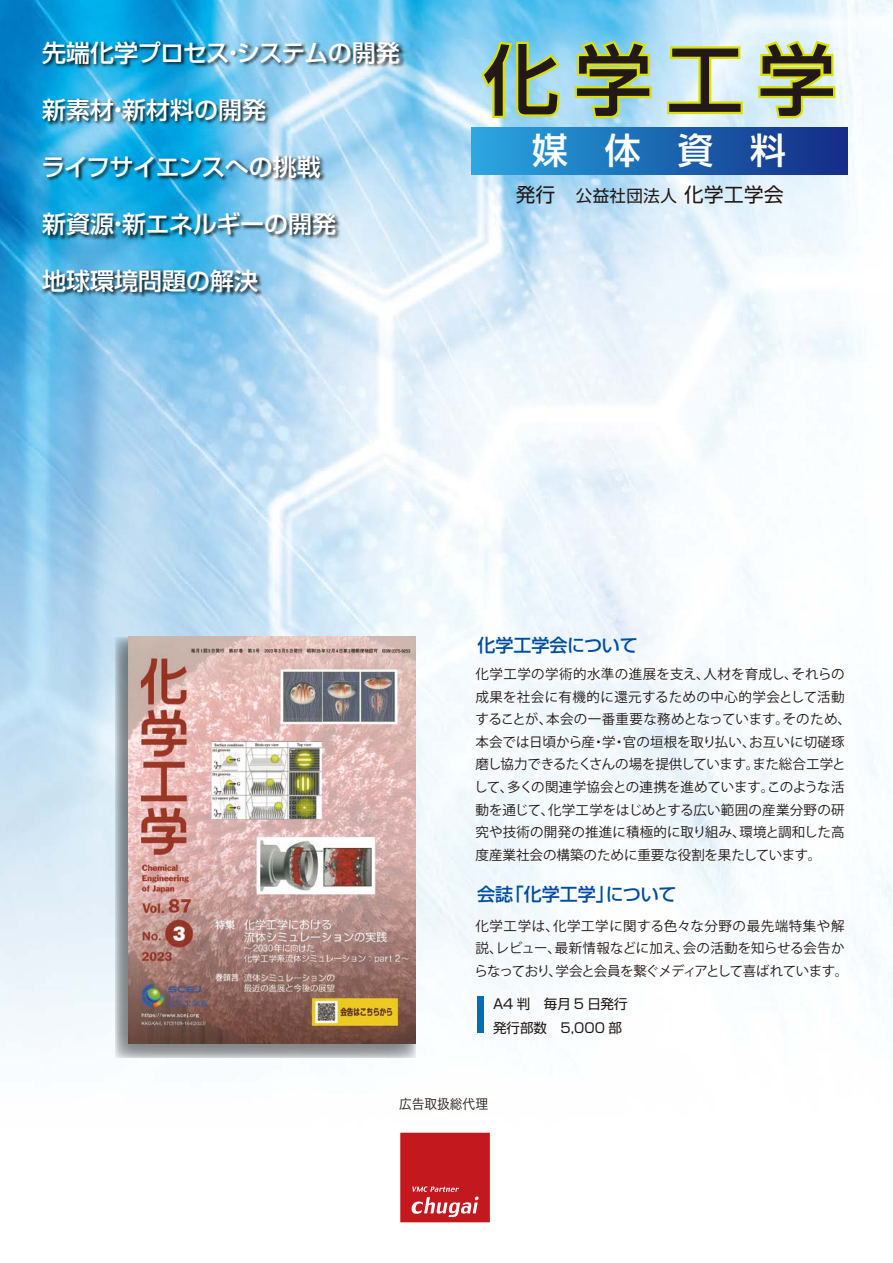
<style>
.page{position:relative;width:893px;height:1263px;background:#fff}
.page>*{position:absolute;margin:0;border:0;box-sizing:border-box;transform-origin:0 0}
.t1{font:500 76.5px "Shin Go Pro";color:#221815}
.t2{font:500 36px "Shin Go Pro";color:#fff}
.t3{font:500 24px "Shin Go Pro";color:#fff}
.t4{font:500 24px "Shin Go Pro";letter-spacing:-.035em;color:#fff}
.t5{font:500 24px "Shin Go Pro";letter-spacing:-.03em;color:#fff}
.t6{font:19.5px "Shin Go Pro";letter-spacing:.025em;color:#221815}
.t7{font:500 18px "Shin Go Pro";color:#004ca1}
.t8{font:13.5px/22.5px "Koz Go Pro";color:#221815}
.t9{font:13.5px/24px "Shin Go Pro";color:#221815}
.t10{font:13.5px "Hira Kaku Pro W3";color:#221815;scale:.94 1}
.s1{font-size:16.5px}
</style>
<div class="page">
<img style="left:0;top:0;width:893px;height:1133px">
<div style="left:400px;top:1133px;width:90px;height:89px;background:#c4181f"></div>
<svg style="left:412px;top:1186px;width:67px;height:31px"></svg>
<img style="left:40px;top:38px;width:367px;height:264px">
<svg style="left:479px;top:39px;width:84px;height:81px;background:#afd8a6"></svg>
<svg style="left:572px;top:38px;width:82px;height:82px;background:#b5d98f"></svg>
<svg style="left:665px;top:44px;width:80px;height:72px;background:#dbeaaf"></svg>
<svg style="left:755px;top:38px;width:82px;height:82px;background:#d9e893"></svg>
<div style="left:471px;top:127px;width:376px;height:47px;background:linear-gradient(to right,#28a7e0,#132b85)"></div>
<div style="left:478px;top:997px;width:6px;height:36px;background:#036eb8"></div>
<svg style="left:116px;top:638px;width:300px;height:420px;background:#9a9fa3"></svg>
<img style="left:128px;top:636px;width:288px;height:407px">
<h3 class="t4" style="left:42px;top:33px;width:359px">先端化学プロセス・システムの開発</h3>
<h3 class="t3" style="left:42px;top:90px;width:226px">新素材・新材料の開発</h3>
<h3 class="t5" style="left:41px;top:147px;width:281px">ライフサイエンスへの挑戦</h3>
<h3 class="t3" style="left:42px;top:204px;width:296px">新資源・新エネルギーの開発</h3>
<h3 class="t3" style="left:42px;top:261px;width:218px">地球環境問題の解決</h3>
<h1 class="t1" style="left:483px;top:17px;width:353px">化学工学</h1>
<h2 class="t2" style="left:532px;top:121px;width:256px">媒　体　資　料</h2>
<h3 class="t6" style="left:516px;top:178px;width:269px">発行　<span class="s1">公益社団法人</span> 化学工学会</h3>
<h3 class="t7" style="left:478px;top:631px;width:162px">化学工学会について</h3>
<p class="t8" style="left:474px;top:664px;width:378px">化学工学の学術的水準の進展を支え、人材を育成し、それらの成果を社会に有機的に還元するための中心的学会として活動することが、本会の一番重要な務めとなっています。そのため、本会では日頃から産・学・官の垣根を取り払い、お互いに切磋琢磨し協力できるたくさんの場を提供しています。また総合工学として、多くの関連学協会との連携を進めています。このような活動を通じて、化学工学をはじめとする広い範囲の産業分野の研究や技術の開発の推進に積極的に取り組み、環境と調和した高度産業社会の構築のために重要な役割を果たしています。</p>
<h3 class="t7" style="left:477px;top:879px;width:201px">会誌「化学工学」について</h3>
<p class="t8" style="left:475px;top:915px;width:375px">化学工学は、化学工学に関する色々な分野の最先端特集や解説、レビュー、最新情報などに加え、会の活動を知らせる会告からなっており、学会と会員を繋ぐメディアとして喜ばれています。</p>
<p class="t9" style="left:493px;top:990px;width:136px">A4 判　毎月 5 日発行発行部数　5,000 部</p>
<p class="t10" style="left:399px;top:1092px;width:96px">広告取扱総代理</p>
</div>
